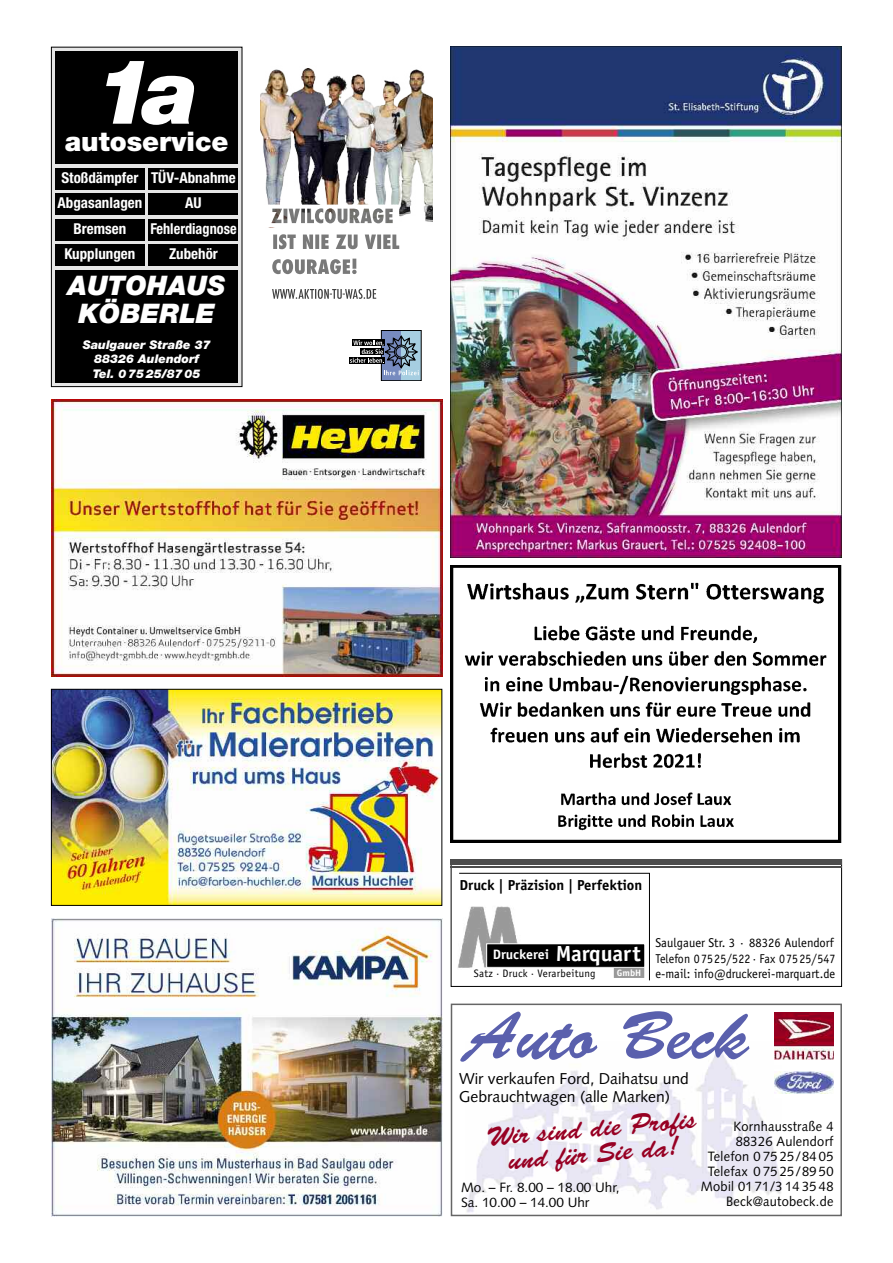
<style>
.page{position:relative;width:893px;height:1263px;background:#fff}
.page>*{position:absolute;margin:0;border:0;box-sizing:border-box;transform-origin:0 0}
.t1{font:italic 900 90px "Helvetica Neue";color:#fff}
.t2{font:67.5px "Brush Script";color:#5a60ad}
.t3{font:27px/25.5px "Brush Script";color:#970023;text-align:center}
.t4{font:italic 900 27px/28.5px "Helvetica Neue";color:#fff;text-align:center}
.t5{font:900 27px "Helvetica Neue";color:#fff}
.t6{font:15.75px/18px "Syntax";color:#000}
.t7{font:700 condensed 15px/25.5px "Helvetica Neue";color:#fff}
.t8{font:700 condensed 15px "Helvetica Neue";color:#fff;scale:.95 1}
.t9{font:700 14.55px "Officina Sans";color:#000}
.t10{font:700 13.65px "Officina Sans";color:#fff}
.t11{font:13.5px/15px "Syntax";letter-spacing:.02em;color:#000;text-align:right;scale:.95 1}
.t12{font:13.5px/15px "Syntax";color:#000}
.t13{font:12.9px/15.3px "Officina Sans";letter-spacing:.005em;color:#000}
.t14{font:italic 900 12px/14.4px "Helvetica Neue";color:#fff;text-align:center}
.t15{font:10.8px "Officina Sans";letter-spacing:.025em;color:#000}
.t16{font:700 9.15px "Officina Sans";color:#fff;scale:1.05 1}
.s1{font-size:21.9px}
</style>
<div class="page">
<img style="left:842px;top:871px;width:1px;height:60px">
<div style="left:451px;top:859px;width:391px;height:128px;border:1px solid #000"></div>
<div style="left:613px;top:967px;width:32px;height:11px;background:#999"></div>
<div style="left:613px;top:966px;width:32px;height:13px;border:1px solid #fff"></div>
<img style="left:457px;top:906px;width:66px;height:62px">
<div style="left:487px;top:944px;width:158px;height:23px;background:#000"></div>
<div style="left:486px;top:943px;width:159px;height:24px;border:1px solid #fff"></div>
<div style="left:451px;top:859px;width:391px;height:6px;background:#4d4d4d"></div>
<hr style="left:451px;top:866px;width:391px;height:2px;background:#4d4d4d">
<hr style="left:459px;top:873px;width:190px;height:1px;background:#000">
<hr style="left:649px;top:873px;width:1px;height:107px;background:#000">
<img style="left:466px;top:1043px;width:315px;height:170px">
<div style="left:451px;top:1003px;width:391px;height:213px;border:2px solid #666"></div>
<svg style="left:774px;top:1069px;width:54px;height:28px"></svg>
<img style="left:774px;top:1071px;width:59px;height:22px">
<div style="left:774px;top:1012px;width:59px;height:53px;background:#fff"></div>
<img style="left:774px;top:1012px;width:59px;height:48px">
<img style="left:51px;top:918px;width:391px;height:298px">
<div style="left:52px;top:48px;width:190px;height:338px;background:#e6e6e6"></div>
<div style="left:51px;top:47px;width:191px;height:340px;border:1px solid #000"></div>
<div style="left:55px;top:51px;width:183px;height:113px;background:#000"></div>
<div style="left:55px;top:168px;width:90px;height:21px;background:#000"></div>
<div style="left:149px;top:168px;width:89px;height:21px;background:#000"></div>
<div style="left:55px;top:193px;width:90px;height:22px;background:#000"></div>
<div style="left:149px;top:193px;width:89px;height:22px;background:#000"></div>
<div style="left:55px;top:219px;width:90px;height:21px;background:#000"></div>
<div style="left:149px;top:219px;width:89px;height:21px;background:#000"></div>
<div style="left:55px;top:244px;width:90px;height:22px;background:#000"></div>
<div style="left:55px;top:270px;width:183px;height:113px;background:#000"></div>
<div style="left:149px;top:244px;width:89px;height:22px;background:#000"></div>
<img style="left:451px;top:47px;width:391px;height:510px">
<img style="left:53px;top:691px;width:387px;height:213px">
<div style="left:51px;top:689px;width:391px;height:217px;border:1px solid #000"></div>
<img style="left:51px;top:400px;width:391px;height:276px">
<img style="left:451px;top:566px;width:391px;height:276px">
<img style="left:261px;top:68px;width:172px;height:154px">
<div style="left:381px;top:330px;width:20px;height:51px;background:#778bbf"></div>
<div style="left:401px;top:330px;width:20px;height:51px;background:#a6cee1"></div>
<div style="left:381px;top:330px;width:40px;height:51px;border:1px solid #000"></div>
<div style="left:349px;top:357px;width:35px;height:7px;background:#000"></div>
<svg style="left:350px;top:334px;width:69px;height:41px"></svg>
<svg style="left:261px;top:205px;width:145px;height:70px"></svg>
<svg style="left:272px;top:289px;width:104px;height:10px"></svg>
<h1 class="t1" style="left:94px;top:59px;width:106px">1a</h1>
<h3 class="t5" style="left:65px;top:131px;width:165px">autoservice</h3>
<p class="t7" style="left:58px;top:166px;width:180px">Stoßdämpfer TÜV-Abnahme<br>Abgasanlagen</p>
<p class="t7" style="left:185px;top:191px;width:18px">AU</p>
<p class="t7" style="left:74px;top:217px;width:54px">Bremsen</p>
<p class="t8" style="left:150px;top:223px;width:92px">Fehlerdiagnose</p>
<p class="t7" style="left:65px;top:242px;width:72px">Kupplungen</p>
<h3 class="t4" style="left:68px;top:273px;width:159px">AUTOHAUS<br>KÖBERLE</h3>
<p class="t14" style="left:83px;top:338px;width:130px">Saulgauer Straße 37<br>88326 Aulendorf<br>Tel. 0 7525/8705</p>
<p class="t7" style="left:169px;top:242px;width:50px">Zubehör</p>
<p class="t9" style="left:459px;top:879px;width:184px">Druck | Präzision | Perfektion</p>
<p class="t10" style="left:493px;top:949px;width:149px">Druckerei <span class="s1">Marquart</span></p>
<p class="t13" style="left:655px;top:936px;width:182px">Saulgauer Str. 3 · 88326 Aulendorf<br>Telefon 07525/522· Fax 07525/547 e-mail: info@druckerei-marquart.de</p>
<p class="t15" style="left:474px;top:969px;width:123px">Satz · Druck · Verarbeitung</p>
<p class="t16" style="left:617px;top:969px;width:25px">GmbH</p>
<h2 class="t2" style="left:465px;top:1010px;width:285px">Auto Beck</h2>
<p class="t6" style="left:459px;top:1071px;width:231px">Wir verkaufen Ford, Daihatsu und<br>Gebrauchtwagen (alle Marken)</p>
<h3 class="t3" style="left:486px;top:1127px;width:212px;rotate:-5deg">Wir sind die Profis und für Sie da!</h3>
<p class="t11" style="left:701px;top:1120px;width:141px">Kornhausstraße 4<br>88326 Aulendorf<br>Telefon 0 75 25/84 05<br>Telefax 0 75 25/89 50<br>Mobil 01 71/3 14 35 48<br>Beck@autobeck.de</p>
<p class="t12" style="left:461px;top:1181px;width:160px">Mo. – Fr. 8.00 – 18.00 Uhr,<br>Sa. 10.00 – 14.00 Uhr</p>
</div>
